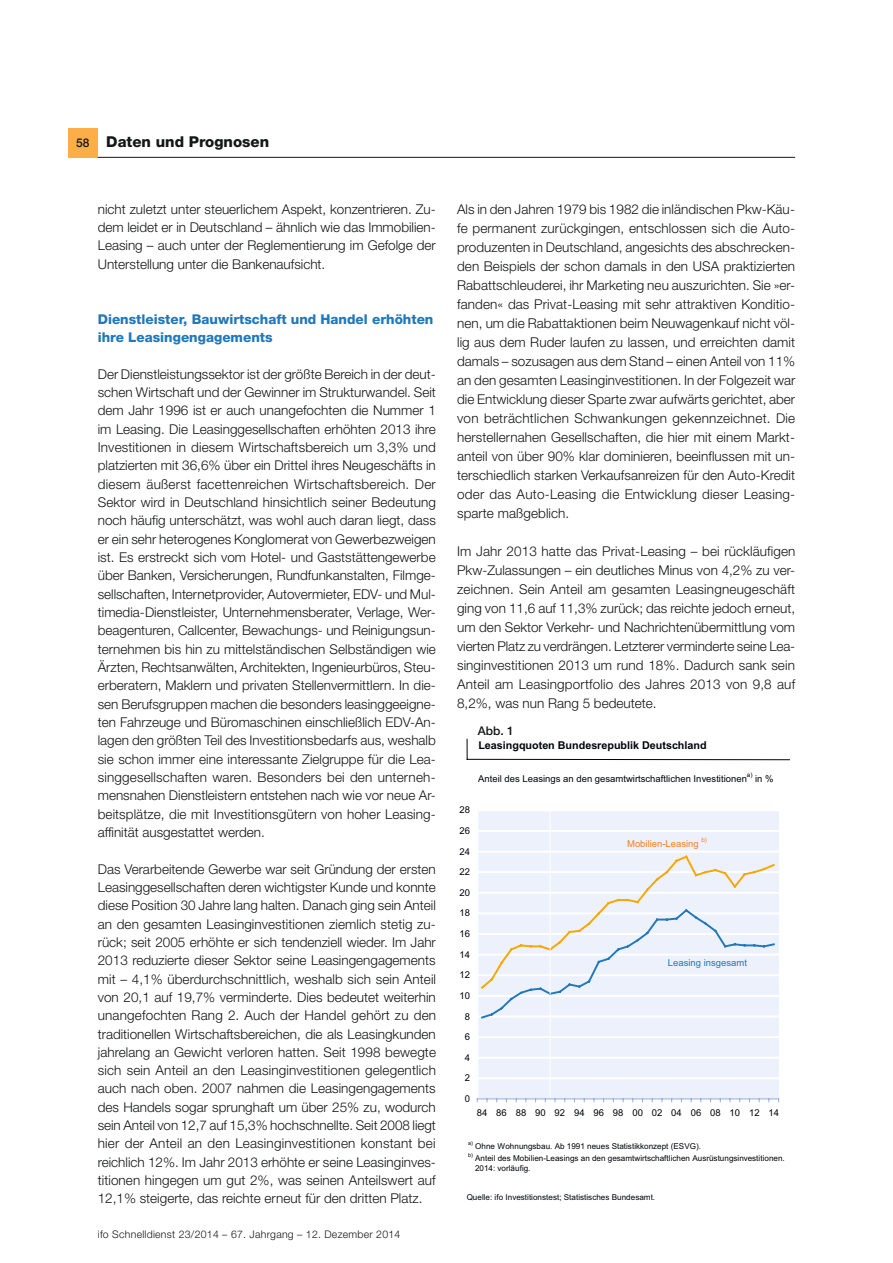
<style>
.page{position:relative;width:893px;height:1263px;background:#fff}
.page>*{position:absolute;margin:0;border:0;box-sizing:border-box;transform-origin:0 0}
.t1{font:800 15px "Helvetica Neue LT Std";color:#151616}
.Fliesstext{font:300 13.5px/18.3px "Helvetica Neue LT Std";color:#151616;text-align:justify}
.Überschrift_9_pt{font:800 13.5px/18.3px "Helvetica Neue LT Std";color:#2178ba}
.fett_8pt{font:500 12px "Helvetica Neue LT Std";color:#151616}
.t2{font:700 10.8px "Arial";color:#020408}
.t3{font:300 10.5px "Helvetica Neue LT Std";letter-spacing:.025em;color:#151616}
.t4{font:9.45px "Arial";color:#020408}
.t5{font:9.45px "Arial";color:#f18022}
.t6{font:9.45px "Arial";color:#2178ba}
.t7{font:8.1px/9.9px "Arial";color:#020408}
.t8{font:6.3px "Arial";color:#020408}
.t9{font:6.3px "Arial";color:#f18022}
.t10{font:5.4px "Arial";color:#020408}
.s1{font-weight:500;font-size:12px}
</style>
<div class="page">
<div style="left:68px;top:128px;width:30px;height:30px;background:#feae47"></div>
<hr style="left:98px;top:157px;width:697px;height:1px;background:#151616">
<div style="left:477px;top:810px;width:302px;height:289px;background:#edf1fc"></div>
<hr style="left:477px;top:1077px;width:302px;height:2px;background:#fff">
<hr style="left:477px;top:1057px;width:302px;height:2px;background:#fff">
<hr style="left:477px;top:1036px;width:302px;height:2px;background:#fff">
<hr style="left:477px;top:1015px;width:302px;height:2px;background:#fff">
<hr style="left:477px;top:995px;width:302px;height:2px;background:#fff">
<hr style="left:477px;top:974px;width:302px;height:2px;background:#fff">
<hr style="left:477px;top:954px;width:302px;height:1px;background:#fff">
<hr style="left:477px;top:933px;width:302px;height:2px;background:#fff">
<hr style="left:477px;top:912px;width:302px;height:2px;background:#fff">
<hr style="left:477px;top:892px;width:302px;height:2px;background:#fff">
<hr style="left:477px;top:871px;width:302px;height:2px;background:#fff">
<hr style="left:477px;top:851px;width:302px;height:1px;background:#fff">
<hr style="left:477px;top:830px;width:302px;height:2px;background:#fff">
<hr style="left:477px;top:809px;width:302px;height:2px;background:#fff">
<hr style="left:476px;top:810px;width:2px;height:289px;background:#fff">
<hr style="left:477px;top:1099px;width:302px;height:1px;background:#97addf">
<svg style="left:478px;top:852px;width:298px;height:167px"></svg>
<svg style="left:467px;top:739px;width:1px;height:20px"></svg>
<hr style="left:467px;top:759px;width:323px;height:1px;background:#020408">
<hr style="left:550px;top:805px;width:1px;height:292px;background:#fff">
<p class="t1" style="left:76px;top:132px;width:194px"><span class="s1">58</span> Daten und Prognosen</p>
<p class="Fliesstext" style="left:98px;top:200px;width:340px;text-align:left">nicht zuletzt unter steuerlichem Aspekt, konzentrieren. Zu&shy;dem leidet er in Deutschland – ähnlich wie das Immobilien-Leasing – auch unter der Reglementierung im Gefolge der Unterstellung unter die Bankenaufsicht.</p>
<p class="Überschrift_9_pt" style="left:98px;top:310px;width:337px">Dienstleister, Bauwirtschaft und Handel erhöhten ihre Leasingengagements</p>
<p class="Fliesstext" style="left:98px;top:364px;width:340px">Der Dienstleistungssektor ist der größte Bereich in der deut&shy;schen Wirtschaft und der Gewinner im Strukturwandel. Seit dem Jahr 1996 ist er auch unangefochten die Nummer 1 im Leasing. Die Leasinggesellschaften erhöhten 2013 ihre Investitionen in diesem Wirtschaftsbereich um 3,3% und platzierten mit 36,6% über ein Drittel ihres Neugeschäfts in diesem äußerst facettenreichen Wirtschaftsbereich. Der Sektor wird in Deutschland hinsichtlich seiner Bedeutung noch häufig unterschätzt, was wohl auch daran liegt, dass er ein sehr heterogenes Konglomerat von Gewerbezweigen ist. Es erstreckt sich vom Hotel- und Gaststättengewerbe über Banken, Versicherungen, Rundfunkanstalten, Filmge&shy;sellschaften, Internetprovider, Autovermieter, EDV- und Mul&shy;timedia-Dienstleister, Unternehmensberater, Verlage, Wer&shy;beagenturen, Callcenter, Bewachungs- und Reinigungsun&shy;ternehmen bis hin zu mittelständischen Selbständigen wie Ärzten, Rechtsanwälten, Architekten, Ingenieurbüros, Steu&shy;erberatern, Maklern und privaten Stellenvermittlern. In die&shy;sen Berufsgruppen machen die besonders leasinggeeigne&shy;ten Fahrzeuge und Büromaschinen einschließlich EDV-An&shy;lagen den größten Teil des Investitionsbedarfs aus, weshalb sie schon immer eine interessante Zielgruppe für die Lea&shy;singgesellschaften waren. Besonders bei den unterneh&shy;mensnahen Dienstleistern entstehen nach wie vor neue Ar&shy;beitsplätze, die mit Investitionsgütern von hoher Leasing&shy;affinität ausgestattet werden.</p>
<p class="Fliesstext" style="left:98px;top:859px;width:340px">Das Verarbeitende Gewerbe war seit Gründung der ersten Leasinggesellschaften deren wichtigster Kunde und konnte diese Position 30 Jahre lang halten. Danach ging sein Anteil an den gesamten Leasinginvestitionen ziemlich stetig zu&shy;rück; seit 2005 erhöhte er sich tendenziell wieder. Im Jahr 2013 reduzierte dieser Sektor seine Leasingengagements mit – 4,1% überdurchschnittlich, weshalb sich sein Anteil von 20,1 auf 19,7% verminderte. Dies bedeutet weiterhin unangefochten Rang 2. Auch der Handel gehört zu den traditionellen Wirtschaftsbereichen, die als Leasingkunden jahrelang an Gewicht verloren hatten. Seit 1998 bewegte sich sein Anteil an den Leasinginvestitionen gelegentlich auch nach oben. 2007 nahmen die Leasingengagements des Handels sogar sprunghaft um über 25% zu, wodurch sein Anteil von 12,7 auf 15,3% hochschnellte. Seit 2008 liegt hier der Anteil an den Leasinginvestitionen konstant bei reichlich 12%. Im Jahr 2013 erhöhte er seine Leasinginves&shy;titionen hingegen um gut 2%, was seinen Anteilswert auf 12,1% steigerte, das reichte erneut für den dritten Platz.</p>
<p class="t3" style="left:98px;top:1228px;width:304px">ifo Schnelldienst 23/2014 – 67. Jahrgang – 12. Dezember 2014</p>
<p class="Fliesstext" style="left:457px;top:199px;width:340px;line-height:19px">Als in den Jahren 1979 bis 1982 die inländischen Pkw-Käu&shy;fe permanent zurückgingen, entschlossen sich die Auto&shy;produzenten in Deutschland, angesichts des abschrecken&shy;den Beispiels der schon damals in den USA praktizierten Rabattschleuderei, ihr Marketing neu auszurichten. Sie »er&shy;fanden« das Privat-Leasing mit sehr attraktiven Konditio&shy;nen, um die Rabattaktionen beim Neuwagenkauf nicht völ&shy;lig aus dem Ruder laufen zu lassen, und erreichten damit damals – sozusagen aus dem Stand – einen Anteil von 11% an den gesamten Leasinginvestitionen. In der Folgezeit war die Entwicklung dieser Sparte zwar aufwärts gerichtet, aber von beträchtlichen Schwankungen gekennzeichnet. Die herstellernahen Gesellschaften, die hier mit einem Markt&shy;anteil von über 90% klar dominieren, beeinflussen mit un&shy;terschiedlich starken Verkaufsanreizen für den Auto-Kredit oder das Auto-Leasing die Entwicklung dieser Leasing&shy;sparte maßgeblich.</p>
<p class="Fliesstext" style="left:457px;top:541px;width:340px;line-height:19px">Im Jahr 2013 hatte das Privat-Leasing – bei rückläufigen Pkw-Zulassungen – ein deutliches Minus von 4,2% zu ver&shy;zeichnen. Sein Anteil am gesamten Leasingneugeschäft ging von 11,6 auf 11,3% zurück; das reichte jedoch erneut, um den Sektor Verkehr- und Nachrichtenübermittlung vom vierten Platz zu verdrängen. Letzterer verminderte seine Lea&shy;singinvestitionen 2013 um rund 18%. Dadurch sank sein Anteil am Leasingportfolio des Jahres 2013 von 9,8 auf 8,2%, was nun Rang 5 bedeutete.</p>
<p class="fett_8pt" style="left:478px;top:723px;width:38px">Abb. 1</p>
<p class="t2" style="left:478px;top:738px;width:230px">Leasingquoten Bundesrepublik Deutschland</p>
<p class="t4" style="left:478px;top:772px;width:270px">Anteil des Leasings an den gesamtwirtschaftlichen Investitionen</p>
<p class="t8" style="left:747px;top:771px;width:7px">a)</p>
<p class="t4" style="left:755px;top:772px;width:20px">in %</p>
<p class="t4" style="left:459px;top:804px;width:12px">28</p>
<p class="t4" style="left:459px;top:824px;width:12px">26</p>
<p class="t4" style="left:459px;top:845px;width:12px">24</p>
<p class="t4" style="left:459px;top:866px;width:12px">22</p>
<p class="t4" style="left:459px;top:886px;width:12px">20</p>
<p class="t4" style="left:459px;top:907px;width:12px">18</p>
<p class="t4" style="left:459px;top:928px;width:12px">16</p>
<p class="t4" style="left:459px;top:948px;width:12px">14</p>
<p class="t4" style="left:459px;top:969px;width:12px">12</p>
<p class="t4" style="left:459px;top:989px;width:12px">10</p>
<p class="t4" style="left:465px;top:1010px;width:7px">8</p>
<p class="t4" style="left:465px;top:1031px;width:7px">6</p>
<p class="t4" style="left:465px;top:1051px;width:7px">4</p>
<p class="t4" style="left:465px;top:1072px;width:7px">2</p>
<p class="t4" style="left:465px;top:1092px;width:7px">0</p>
<p class="t5" style="left:627px;top:837px;width:73px">Mobilien-Leasing</p>
<p class="t9" style="left:701px;top:836px;width:7px">b)</p>
<p class="t6" style="left:668px;top:957px;width:81px">Leasing insgesamt</p>
<p class="t4" style="left:477px;top:1106px;width:304px">84 86 88 90 92 94 96 98 00 02 04 06 08 10 12 14</p>
<p class="t10" style="left:468px;top:1140px;width:6px">a)</p>
<p class="t7" style="left:475px;top:1141px;width:227px">Ohne Wohnungsbau. Ab 1991 neues Statistikkonzept (ESVG).</p>
<p class="t10" style="left:468px;top:1151px;width:6px">b)</p>
<p class="t7" style="left:475px;top:1153px;width:311px">Anteil des Mobilien-Leasings an den gesamtwirtschaftlichen Ausrüstungsinvestitionen.<br>2014: vorläufig.</p>
<p class="t7" style="left:467px;top:1192px;width:190px">Quelle: ifo Investitionstest; Statistisches Bundesamt.</p>
</div>
